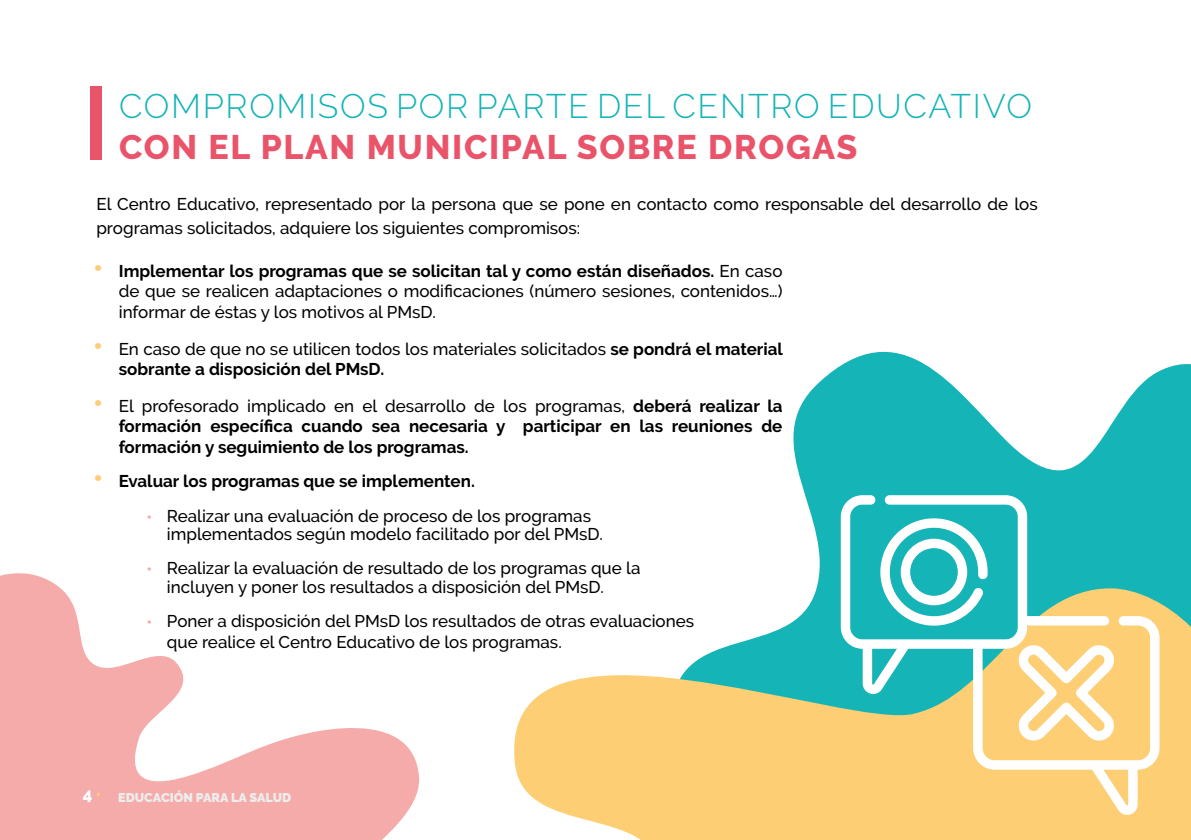
<style>
.page{position:relative;width:1191px;height:840px;background:#fff}
.page>*{position:absolute;margin:0;border:0;box-sizing:border-box;transform-origin:0 0}
.t1{font:300 34px "Raleway";letter-spacing:.05em;color:#15b4b7}
.t2{font:800 34px "Raleway";letter-spacing:.05em;color:#ea546a}
.t3{font:500 17px/20.4px "Raleway";color:#000}
.t4{font:700 17px/20.4px "Raleway";color:#000;text-align:justify}
.t5{font:900 12.6px "Raleway";color:#ededed}
.s1{font-weight:900;font-size:25.4px;color:#fdce74}
.s2{font-weight:700}
.s3{font-weight:500}
.s4{font-weight:900;font-size:14.2px;color:#f5abaa}
.s5{font-weight:800;font-size:17px;color:#fff}
.s6{font-size:17px;color:#fdce74}
</style>
<div class="page">
<svg style="left:0;top:573px;width:420px;height:266px;fill:#f5abaa"></svg>
<svg style="left:793px;top:351px;width:398px;height:237px;fill:#15b4b7"></svg>
<svg style="left:514px;top:588px;width:677px;height:251px;fill:#fdce74"></svg>
<div style="left:91px;top:86px;width:11px;height:74px;background:#ea546a"></div>
<svg style="left:840px;top:495px;width:319px;height:319px;background:#a0cba4"></svg>
<svg style="left:1017px;top:643px;width:102px;height:98px"></svg>
<svg style="left:880px;top:518px;width:107px;height:107px"></svg>
<h1 class="t1" style="left:119px;top:87px;width:914px">COMPROMISOS POR PARTE DEL CENTRO EDUCATIVO</h1>
<h1 class="t2" style="left:119px;top:128px;width:740px">CON EL PLAN MUNICIPAL SOBRE DROGAS</h1>
<p class="t3" style="left:96px;top:192px;width:943px;line-height:24px">El Centro Educativo, representado por la persona que se pone en contacto como responsable del desarrollo de los programas solicitados, adquiere los siguientes compromisos:</p>
<p class="t3" style="left:119px;top:260px;width:665px;text-align:justify;text-indent:-25px"><span class="s1">•</span> <span class="s2">Implementar los programas que se solicitan tal y como están diseñados.</span> En caso de que se realicen adaptaciones o modificaciones (número sesiones, contenidos…) informar de éstas y los motivos al PMsD.</p>
<p class="t3" style="left:119px;top:338px;width:665px;text-indent:-25px"><span class="s1">•</span> En caso de que no se utilicen todos los materiales solicitados <span class="s2">se pondrá el material sobrante a disposición del PMsD.</span></p>
<p class="t4" style="left:119px;top:395px;width:665px;text-indent:-25px"><span class="s1">•</span> <span class="s3">El profesorado implicado en el desarrollo de los programas,</span> deberá realizar la formación específica cuando sea necesaria y participar en las reuniones de formación y seguimiento de los programas.</p>
<p class="t4" style="left:93px;top:471px;width:383px"><span class="s1">•</span> Evaluar los programas que se implementen.</p>
<p class="t3" style="left:167px;top:506px;width:437px;line-height:18.4px;text-indent:-20px"><span class="s4">•</span> Realizar una evaluación de proceso de los programas implementados según modelo facilitado por del PMsD.</p>
<p class="t3" style="left:167px;top:559px;width:475px;line-height:18.4px;text-indent:-20px"><span class="s4">•</span> Realizar la evaluación de resultado de los programas que la incluyen y poner los resultados a disposición del PMsD.</p>
<p class="t3" style="left:167px;top:610px;width:529px;text-indent:-20px"><span class="s4">•</span> Poner a disposición del PMsD los resultados de otras evaluaciones que realice el Centro Educativo de los programas.</p>
<p class="t5" style="left:83px;top:789px;width:210px"><span class="s5">4</span> <span class="s6">·</span> EDUCACIÓN PARA LA SALUD</p>
</div>
